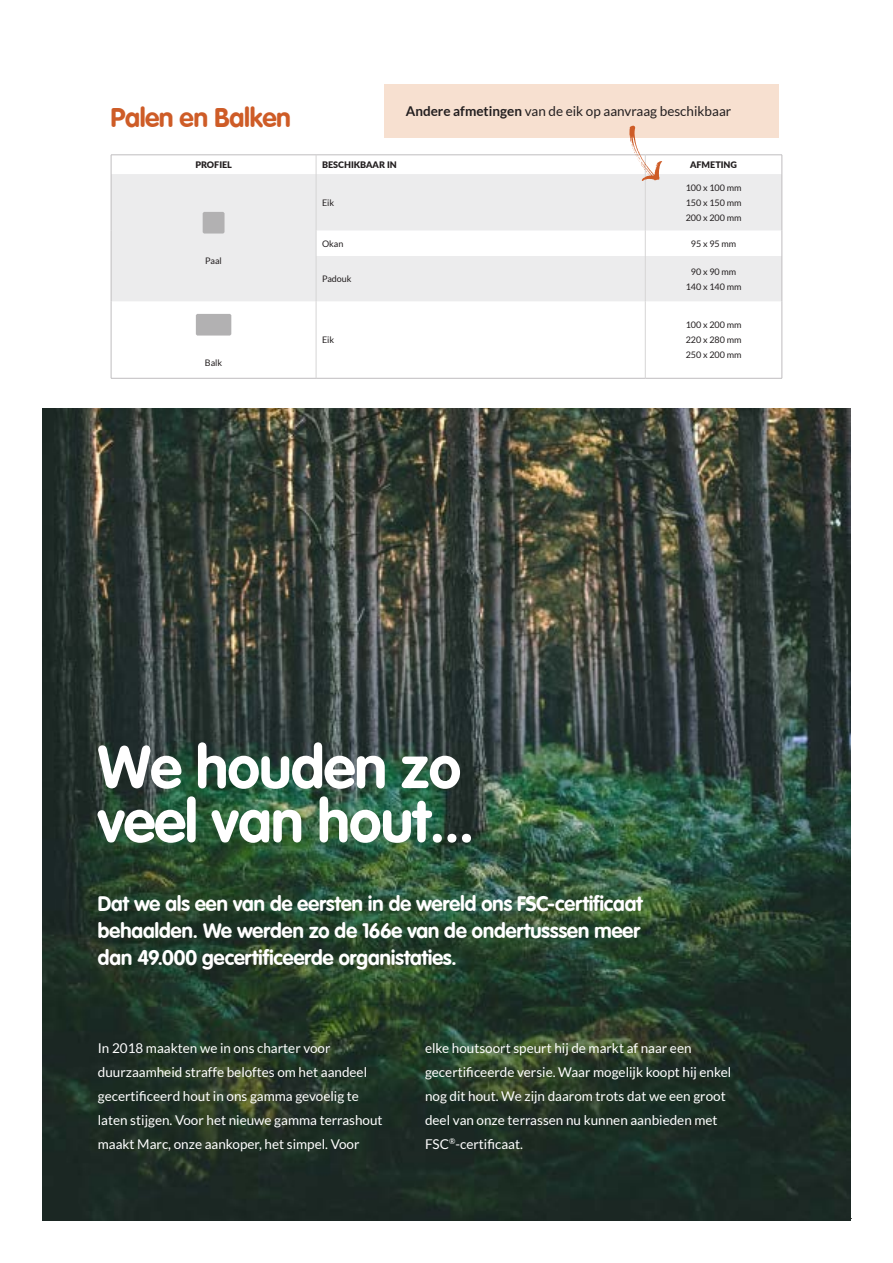
<style>
.page{position:relative;width:893px;height:1263px;background:#fff}
.page>*{position:absolute;margin:0;border:0;box-sizing:border-box;transform-origin:0 0}
.t1{font:700 60px/54px "Vag Rounded";color:#fff}
.t2{font:700 27px "Vag Rounded";color:#ce5c27}
.t3{font:700 21px/27px "Vag Rounded";letter-spacing:.01em;color:#fff;text-align:justify}
.t4{font:13.5px/24px "Lato";color:#fff}
.t5{font:13.5px "Lato";color:#231f20}
.t6{font:9px/15px "Lato";color:#231f20;text-align:justify}
.t7{font:900 9px "Lato";color:#231f20}
.s1{font-weight:700}
</style>
<div class="page">
<img style="left:43px;top:408px;width:807px;height:812px">
<svg style="left:112px;top:174px;width:670px;height:127px;background:#eeeeef"></svg>
<hr style="left:111px;top:155px;width:205px;height:1px;background:#bfbdbf">
<svg style="left:111px;top:155px;width:1px;height:19px"></svg>
<hr style="left:316px;top:155px;width:329px;height:1px;background:#bfbdbf">
<hr style="left:645px;top:155px;width:137px;height:1px;background:#bfbdbf">
<svg style="left:782px;top:155px;width:1px;height:19px"></svg>
<hr style="left:111px;top:174px;width:1px;height:56px;background:#bfbdbf">
<hr style="left:782px;top:174px;width:1px;height:56px;background:#bfbdbf">
<svg style="left:111px;top:230px;width:1px;height:26px"></svg>
<svg style="left:782px;top:230px;width:1px;height:26px"></svg>
<hr style="left:111px;top:256px;width:1px;height:45px;background:#bfbdbf">
<hr style="left:782px;top:256px;width:1px;height:45px;background:#bfbdbf">
<hr style="left:111px;top:301px;width:1px;height:77px;background:#bfbdbf">
<hr style="left:782px;top:301px;width:1px;height:77px;background:#bfbdbf">
<hr style="left:111px;top:378px;width:205px;height:1px;background:#bfbdbf">
<hr style="left:316px;top:378px;width:329px;height:1px;background:#bfbdbf">
<hr style="left:645px;top:378px;width:137px;height:1px;background:#bfbdbf">
<svg style="left:316px;top:155px;width:1px;height:19px"></svg>
<hr style="left:316px;top:174px;width:1px;height:56px;background:#d6d5d5">
<hr style="left:645px;top:174px;width:1px;height:56px;background:#d6d5d5">
<svg style="left:316px;top:230px;width:1px;height:26px"></svg>
<svg style="left:645px;top:230px;width:1px;height:26px"></svg>
<hr style="left:316px;top:256px;width:1px;height:45px;background:#d6d5d5">
<hr style="left:645px;top:256px;width:1px;height:45px;background:#d6d5d5">
<hr style="left:316px;top:301px;width:1px;height:77px;background:#d6d5d5">
<hr style="left:645px;top:301px;width:1px;height:77px;background:#d6d5d5">
<svg style="left:203px;top:212px;width:22px;height:22px"></svg>
<svg style="left:196px;top:314px;width:35px;height:22px"></svg>
<div style="left:384px;top:84px;width:395px;height:54px;background:#f7e0d0"></div>
<svg style="left:612px;top:154px;width:58px;height:34px"></svg>
<p class="t5" style="left:406px;top:104px;width:327px"><span class="s1">Andere afmetingen</span> van de eik op aanvraag beschikbaar</p>
<h2 class="t2" style="left:111px;top:102px;width:181px">Palen en Balken</h2>
<p class="t7" style="left:195px;top:158px;width:38px">PROFIEL</p>
<p class="t7" style="left:322px;top:158px;width:76px">BESCHIKBAAR IN</p>
<p class="t7" style="left:690px;top:158px;width:49px">AFMETING</p>
<p class="t6" style="left:205px;top:253px;width:18px">Paal</p>
<p class="t6" style="left:205px;top:355px;width:19px">Balk</p>
<p class="t6" style="left:322px;top:195px;width:14px">Eik</p>
<p class="t6" style="left:686px;top:180px;width:57px">100 x 100 mm 150 x 150 mm 200 x 200 mm</p>
<p class="t6" style="left:322px;top:236px;width:23px">Okan</p>
<p class="t6" style="left:691px;top:236px;width:47px">95 x 95 mm</p>
<p class="t6" style="left:322px;top:271px;width:31px">Padouk</p>
<p class="t6" style="left:686px;top:264px;width:57px;text-align:center">90 x 90 mm<br>140 x 140 mm</p>
<p class="t6" style="left:322px;top:333px;width:14px">Eik</p>
<p class="t6" style="left:686px;top:318px;width:57px">100 x 200 mm 220 x 280 mm 250 x 200 mm</p>
<h1 class="t1" style="left:98px;top:740px;width:377px">We houden zo veel van hout...</h1>
<h3 class="t3" style="left:98px;top:890px;width:546px">Dat we als een van de eersten in de wereld ons FSC-certificaat behaalden. We werden zo de 166e van de ondertusssen meer dan 49.000 gecertificeerde organistaties.</h3>
<p class="t4" style="left:98px;top:1036px;width:286px">In 2018 maakten we in ons charter voor duurzaamheid straffe beloftes om het aandeel gecertificeerd hout in ons gamma gevoelig te laten stijgen. Voor het nieuwe gamma terrashout maakt Marc, onze aankoper, het simpel. Voor</p>
<p class="t4" style="left:425px;top:1036px;width:308px">elke houtsoort speurt hij de markt af naar een gecertificeerde versie. Waar mogelijk koopt hij enkel nog dit hout. We zijn daarom trots dat we een groot deel van onze terrassen nu kunnen aanbieden met FSC<sup>®</sup>-certificaat.</p>
</div>
